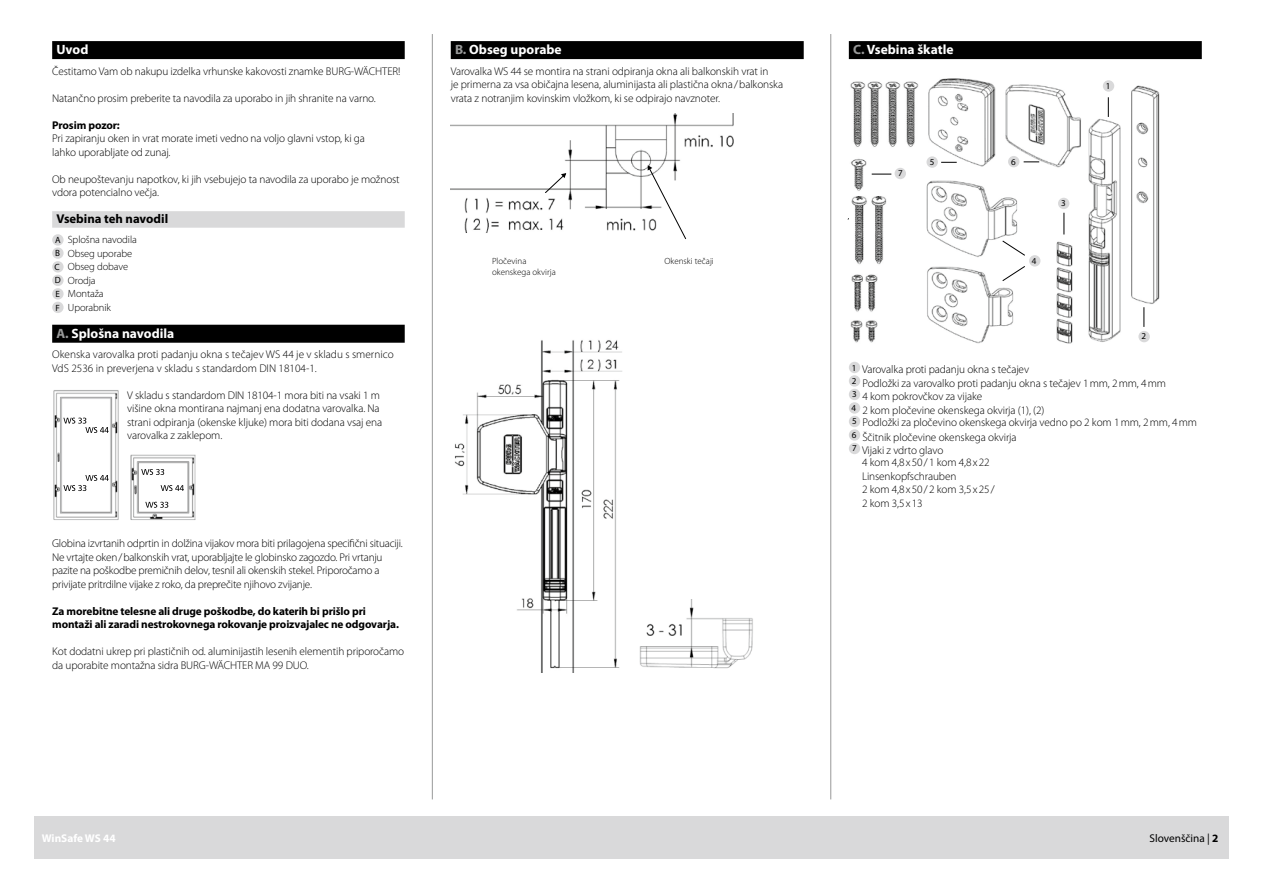
<style>
.page{position:relative;width:1263px;height:893px;background:#fff}
.page>*{position:absolute;margin:0;border:0;box-sizing:border-box;transform-origin:0 0}
.t1{font:700 13.5px "Myriad Pro";color:#fff}
.t2{font:700 12.75px "Myriad Pro";color:#000}
.t3{font:300 11.25px/13.5px "Myriad Pro";letter-spacing:-.01em;color:#000}
.t4{font:700 11.25px/13.5px "Myriad Pro";letter-spacing:-.01em;color:#000}
.t5{font:11.25px "Myriad Pro";color:#000}
.t6{font:700 11.25px "Myriad Pro";color:#fff}
.t7{font:300 10.5px/13.5px "Myriad Pro";letter-spacing:-.01em;color:#000}
.t8{font:300 9px "Myriad Pro";color:#000}
.t9{font:9px "Myriad Pro";color:#000}
.s1{font-weight:400;font-size:9px}
.s2{color:#989999}
.s3{font-weight:700}
</style>
<div class="page">
<hr style="left:432px;top:34px;width:1px;height:765px;background:#989999">
<hr style="left:830px;top:34px;width:1px;height:765px;background:#989999">
<div style="left:34px;top:816px;width:1195px;height:43px;background:#d9d9da"></div>
<div style="left:52px;top:41px;width:353px;height:18px;background:#000"></div>
<div style="left:52px;top:211px;width:353px;height:17px;background:#d9d9da"></div>
<div style="left:52px;top:325px;width:353px;height:18px;background:#000"></div>
<div style="left:52px;top:234px;width:12px;height:12px;background:#d9d9da;border-radius:50%"></div>
<div style="left:52px;top:247px;width:12px;height:12px;background:#d9d9da;border-radius:50%"></div>
<div style="left:52px;top:261px;width:12px;height:12px;background:#d9d9da;border-radius:50%"></div>
<div style="left:52px;top:275px;width:12px;height:11px;background:#d9d9da;border-radius:50%"></div>
<div style="left:52px;top:288px;width:12px;height:12px;background:#d9d9da;border-radius:50%"></div>
<div style="left:52px;top:302px;width:12px;height:11px;background:#d9d9da;border-radius:50%"></div>
<img style="left:53px;top:390px;width:142px;height:130px">
<svg style="left:161px;top:485px;width:23px;height:6px"></svg>
<svg style="left:63px;top:418px;width:46px;height:15px"></svg>
<svg style="left:63px;top:475px;width:46px;height:16px"></svg>
<svg style="left:141px;top:469px;width:23px;height:6px"></svg>
<svg style="left:145px;top:502px;width:23px;height:6px"></svg>
<div style="left:451px;top:41px;width:353px;height:18px;background:#000"></div>
<img style="left:451px;top:113px;width:283px;height:97px">
<svg style="left:545px;top:173px;width:21px;height:21px"></svg>
<svg style="left:648px;top:165px;width:38px;height:74px"></svg>
<img style="left:460px;top:194px;width:107px;height:19px">
<img style="left:464px;top:218px;width:100px;height:15px">
<img style="left:606px;top:210px;width:56px;height:22px">
<div style="left:849px;top:41px;width:353px;height:18px;background:#000"></div>
<svg style="left:872px;top:174px;width:19px;height:1px"></svg>
<img style="left:850px;top:81px;width:69px;height:66px">
<img style="left:851px;top:158px;width:16px;height:33px">
<img style="left:851px;top:196px;width:16px;height:69px">
<img style="left:871px;top:196px;width:16px;height:68px">
<img style="left:851px;top:274px;width:26px;height:38px">
<img style="left:850px;top:320px;width:28px;height:23px">
<img style="left:1056px;top:241px;width:17px;height:103px">
<img style="left:1005px;top:84px;width:76px;height:84px">
<img style="left:928px;top:78px;width:68px;height:89px">
<img style="left:926px;top:180px;width:92px;height:77px">
<img style="left:927px;top:266px;width:87px;height:78px">
<img style="left:1088px;top:83px;width:72px;height:260px">
<div style="left:849px;top:362px;width:11px;height:11px;background:#d9d9da;border-radius:50%"></div>
<div style="left:849px;top:375px;width:11px;height:12px;background:#d9d9da;border-radius:50%"></div>
<div style="left:849px;top:389px;width:11px;height:11px;background:#d9d9da;border-radius:50%"></div>
<div style="left:849px;top:402px;width:11px;height:12px;background:#d9d9da;border-radius:50%"></div>
<div style="left:849px;top:416px;width:11px;height:11px;background:#d9d9da;border-radius:50%"></div>
<div style="left:849px;top:429px;width:11px;height:12px;background:#d9d9da;border-radius:50%"></div>
<div style="left:849px;top:443px;width:11px;height:11px;background:#d9d9da;border-radius:50%"></div>
<div style="left:1103px;top:80px;width:11px;height:12px;background:#d9d9da;border-radius:50%"></div>
<div style="left:1058px;top:198px;width:11px;height:11px;background:#d9d9da;border-radius:50%"></div>
<div style="left:1138px;top:331px;width:12px;height:11px;background:#d9d9da;border-radius:50%"></div>
<div style="left:1008px;top:156px;width:11px;height:11px;background:#d9d9da;border-radius:50%"></div>
<div style="left:926px;top:156px;width:12px;height:12px;background:#d9d9da;border-radius:50%"></div>
<div style="left:895px;top:168px;width:11px;height:11px;background:#d9d9da;border-radius:50%"></div>
<div style="left:1029px;top:255px;width:11px;height:12px;background:#d9d9da;border-radius:50%"></div>
<img style="left:639px;top:600px;width:114px;height:69px">
<img style="left:454px;top:340px;width:168px;height:332px">
<svg style="left:1108px;top:97px;width:1px;height:20px"></svg>
<svg style="left:1144px;top:307px;width:1px;height:20px"></svg>
<svg style="left:1064px;top:213px;width:1px;height:21px"></svg>
<svg style="left:1002px;top:266px;width:23px;height:15px"></svg>
<svg style="left:1002px;top:240px;width:23px;height:16px"></svg>
<svg style="left:941px;top:162px;width:16px;height:1px"></svg>
<svg style="left:1024px;top:162px;width:15px;height:1px"></svg>
<p class="t1" style="left:56px;top:41px;width:33px">Uvod</p>
<p class="t3" style="left:52px;top:64px;width:350px">Čestitamo Vam ob nakupu izdelka vrhunske kakovosti znamke BURG-WÄCHTER!</p>
<p class="t3" style="left:52px;top:91px;width:325px">Natančno prosim preberite ta navodila za uporabo in jih shranite na varno.</p>
<p class="t4" style="left:52px;top:118px;width:69px">Prosim pozor:</p>
<p class="t3" style="left:52px;top:131px;width:314px">Pri zapiranju oken in vrat morate imeti vedno na voljo glavni vstop, ki ga lahko uporabljate od zunaj.</p>
<p class="t3" style="left:52px;top:172px;width:349px">Ob neupoštevanju napotkov, ki jih vsebujejo ta navodila za uporabo je možnost vdora potencialno večja.</p>
<p class="t2" style="left:56px;top:210px;width:113px">Vsebina teh navodil</p>
<p class="t7" style="left:54px;top:233px;width:84px"><span class="s1">A</span> Splošna navodila<br><span class="s1">B</span> Obseg uporabe<br><span class="s1">C</span> Obseg dobave<br><span class="s1">D</span> Orodja<br><span class="s1">E</span> Montaža<br><span class="s1">F</span> Uporabnik</p>
<p class="t1" style="left:56px;top:325px;width:119px"><span class="s2">A.</span> Splošna navodila</p>
<p class="t3" style="left:52px;top:348px;width:343px">Okenska varovalka proti padanju okna s tečajev WS 44 je v skladu s smernico<br>VdS 2536 in preverjena v skladu s standardom DIN 18104-1.</p>
<p class="t3" style="left:127px;top:388px;width:257px">V skladu s standardom DIN 18104-1 mora biti na vsaki 1 m višine okna montirana najmanj ena dodatna varovalka. Na strani odpiranja (okenske kljuke) mora biti dodana vsaj ena varovalka z zaklepom.</p>
<p class="t3" style="left:52px;top:537px;width:352px">Globina izvrtanih odprtin in dolžina vijakov mora biti prilagojena specifični situaciji.<br>Ne vrtajte oken/balkonskih vrat, uporabljajte le globinsko zagozdo. Pri vrtanju pazite na poškodbe premičnih delov, tesnil ali okenskih stekel. Priporočamo a privijate pritrdilne vijake z roko, da preprečite njihovo zvijanje.</p>
<p class="t4" style="left:52px;top:604px;width:348px">Za morebitne telesne ali druge poškodbe, do katerih bi prišlo pri montaži ali zaradi nestrokovnega rokovanje proizvajalec ne odgovarja.</p>
<p class="t3" style="left:52px;top:645px;width:353px">Kot dodatni ukrep pri plastičnih od. aluminijastih lesenih elementih priporočamo da uporabite montažna sidra BURG-WÄCHTER MA 99 DUO.</p>
<p class="t1" style="left:455px;top:41px;width:108px"><span class="s2">B.</span> Obseg uporabe</p>
<p class="t3" style="left:451px;top:64px;width:334px">Varovalka WS 44 se montira na strani odpiranja okna ali balkonskih vrat in<br>je primerna za vsa običajna lesena, aluminijasta ali plastična okna/balkonska vrata z notranjim kovinskim vložkom, ki se odpirajo navznoter.</p>
<p class="t1" style="left:853px;top:41px;width:102px"><span class="s2">C.</span> Vsebina škatle</p>
<p class="t9" style="left:898px;top:168px;width:6px">7</p>
<p class="t9" style="left:930px;top:156px;width:6px">5</p>
<p class="t9" style="left:1011px;top:156px;width:6px">6</p>
<p class="t8" style="left:492px;top:255px;width:36px">Pločevina</p>
<p class="t8" style="left:664px;top:255px;width:51px">Okenski tečaji</p>
<p class="t9" style="left:1032px;top:255px;width:6px">4</p>
<p class="t8" style="left:492px;top:266px;width:65px">okenskega okvirja</p>
<p class="t9" style="left:1061px;top:198px;width:6px">3</p>
<p class="t9" style="left:1106px;top:80px;width:6px">1</p>
<p class="t9" style="left:1141px;top:331px;width:6px">2</p>
<p class="t3" style="left:852px;top:363px;width:316px"><sup>1</sup> Varovalka proti padanju okna s tečajev<br><sup>2</sup> Podložki za varovalko proti padanju okna s tečajev 1mm, 2mm, 4mm <sup>3</sup> 4 kom pokrovčkov za vijake<br><sup>4</sup> 2 kom pločevine okenskega okvirja (1), (2)</p>
<p class="t3" style="left:852px;top:414px;width:347px;line-height:15px"><span class="s1">5</span> Podložki za pločevino okenskega okvirja vedno po 2 kom 1mm, 2mm, 4mm<br><sup>6</sup> Ščitnik pločevine okenskega okvirja</p>
<p class="t3" style="left:862px;top:444px;width:129px;line-height:12px;text-indent:-10px"><sup>7</sup> Vijaki z vdrto glavo<br>4 kom 4,8x50/1 kom 4,8x22</p>
<p class="t3" style="left:862px;top:469px;width:134px">Linsenkopfschrauben<br>2 kom 4,8x50/2 kom 3,5x25/<br>2 kom 3,5x13</p>
<p class="t6" style="left:42px;top:831px;width:75px">WinSafe WS 44</p>
<p class="t5" style="left:1149px;top:831px;width:70px">Slovenščina | <span class="s3">2</span></p>
</div>
